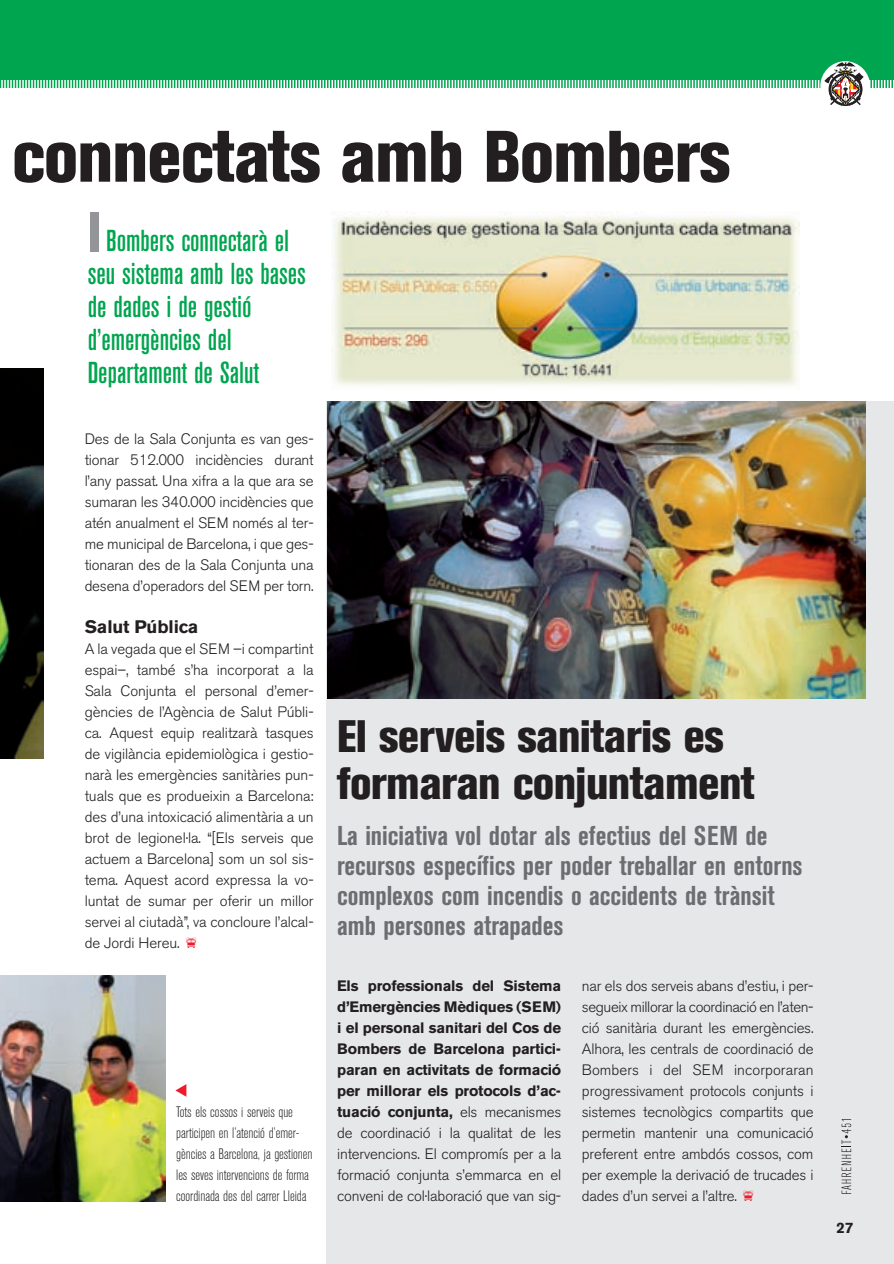
<style>
.page{position:relative;width:894px;height:1264px;background:#fff}
.page>*{position:absolute;margin:0;border:0;box-sizing:border-box;transform-origin:0 0}
.t1{font:800 condensed 72px "Akzidenz Grotesk BE";letter-spacing:-.015em;color:#231f20}
.t2{font:800 condensed 45px/46.5px "Akzidenz Grotesk BE";letter-spacing:-.015em;color:#231f20}
.t3{font:500 condensed 30px/33px "Akzidenz Grotesk BE";color:#00a54f}
.t4{font:700 condensed 27px/30px "Akzidenz Grotesk BE";color:#6c6d70}
.t5{font:700 18px "Akzidenz Grotesk BE";letter-spacing:-.005em;color:#231f20}
.t6{font:300 15px/21px "Akzidenz Grotesk BE";letter-spacing:-.01em;color:#231f20;text-align:justify}
.t7{font:700 15px/21px "Akzidenz Grotesk BE";letter-spacing:-.01em;color:#231f20;text-align:justify}
.t8{font:300 condensed 15px/21px "Akzidenz Grotesk BE";letter-spacing:-.005em;color:#231f20}
.s1{font-weight:300}
</style>
<div class="page">
<div style="left:326px;top:401px;width:567px;height:862px;background:#e6e7e9"></div>
<img style="left:327px;top:402px;width:538px;height:296px">
<svg style="left:841px;top:1119px;width:10px;height:74px"></svg>
<div style="left:0;top:0;width:893px;height:80px;background:#00a54f"></div>
<svg style="left:0;top:61px;width:893px;height:45px"></svg>
<img style="left:0;top:368px;width:44px;height:390px">
<div style="left:90px;top:213px;width:8px;height:39px;background:#939598"></div>
<img style="left:0;top:975px;width:165px;height:226px">
<svg style="left:175px;top:1084px;width:11px;height:12px"></svg>
<img style="left:333px;top:211px;width:466px;height:175px">
<p class="t1" style="left:12px;top:131px;width:719px">connectats amb Bombers</p>
<p class="t3" style="left:88px;top:226px;width:220px;text-indent:18px">Bombers connectarà el seu sistema amb les bases de dades i de gestió d’emergències del<br>Departament de Salut</p>
<p class="t6" style="left:85px;top:430px;width:230px">Des de la Sala Conjunta es van ges&shy;tionar 512.000 incidències durant l’any passat. Una xifra a la que ara se sumaran les 340.000 incidències que atén anualment el SEM només al ter&shy;me municipal de Barcelona, i que ges&shy;tionaran des de la Sala Conjunta una desena d’operadors del SEM per torn.</p>
<p class="t5" style="left:85px;top:620px;width:115px">Salut Pública</p>
<p class="t6" style="left:85px;top:640px;width:230px">A la vegada que el SEM –i compartint espai–, també s’ha incorporat a la Sala Conjunta el personal d’emer&shy;gències de l’Agència de Salut Públi&shy;ca. Aquest equip realitzarà tasques de vigilància epidemiològica i gestio&shy;narà les emergències sanitàries pun&shy;tuals que es produeixin a Barcelona: des d’una intoxicació alimentària a un brot de legionel·la. “[Els serveis que actuem a Barcelona] som un sol sis&shy;tema. Aquest acord expressa la vo&shy;luntat de sumar per oferir un millor servei al ciutadà”, va concloure l’alcal&shy;de Jordi Hereu.</p>
<p class="t8" style="left:176px;top:1102px;width:138px">Tots els cossos i serveis que participen en l’atenció d’emer&shy;gències a Barcelona, ja gestionen les seves intervencions de forma coordinada des del carrer Lleida</p>
<p class="t2" style="left:336px;top:717px;width:419px">El serveis sanitaris es formaran conjuntament</p>
<p class="t4" style="left:337px;top:823px;width:467px">La iniciativa vol dotar als efectius del SEM de recursos específics per poder treballar en entorns complexos com incendis o accidents de trànsit amb persones atrapades</p>
<p class="t7" style="left:337px;top:976px;width:225px">Els professionals del Sistema d’Emergències Mèdiques (SEM) i el personal sanitari del Cos de Bombers de Barcelona partici&shy;paran en activitats de formació per millorar els protocols d’ac&shy;tuació conjunta, <span class="s1">els mecanismes de coordinació i la qualitat de les intervencions. El compromís per a la formació conjunta s’emmarca en el conveni de col·laboració que van sig-</span></p>
<p class="t6" style="left:581px;top:976px;width:233px">nar els dos serveis abans d’estiu, i per&shy;segueix millorar la coordinació en l’aten&shy;ció sanitària durant les emergències.<br>Alhora, les centrals de coordinació de Bombers i del SEM incorporaran progressivament protocols conjunts i sistemes tecnològics compartits que permetin mantenir una comunicació preferent entre ambdós cossos, com per exemple la derivació de trucades i dades d’un servei a l’altre.</p>
<p class="t7" style="left:836px;top:1218px;width:18px">27</p>
</div>
